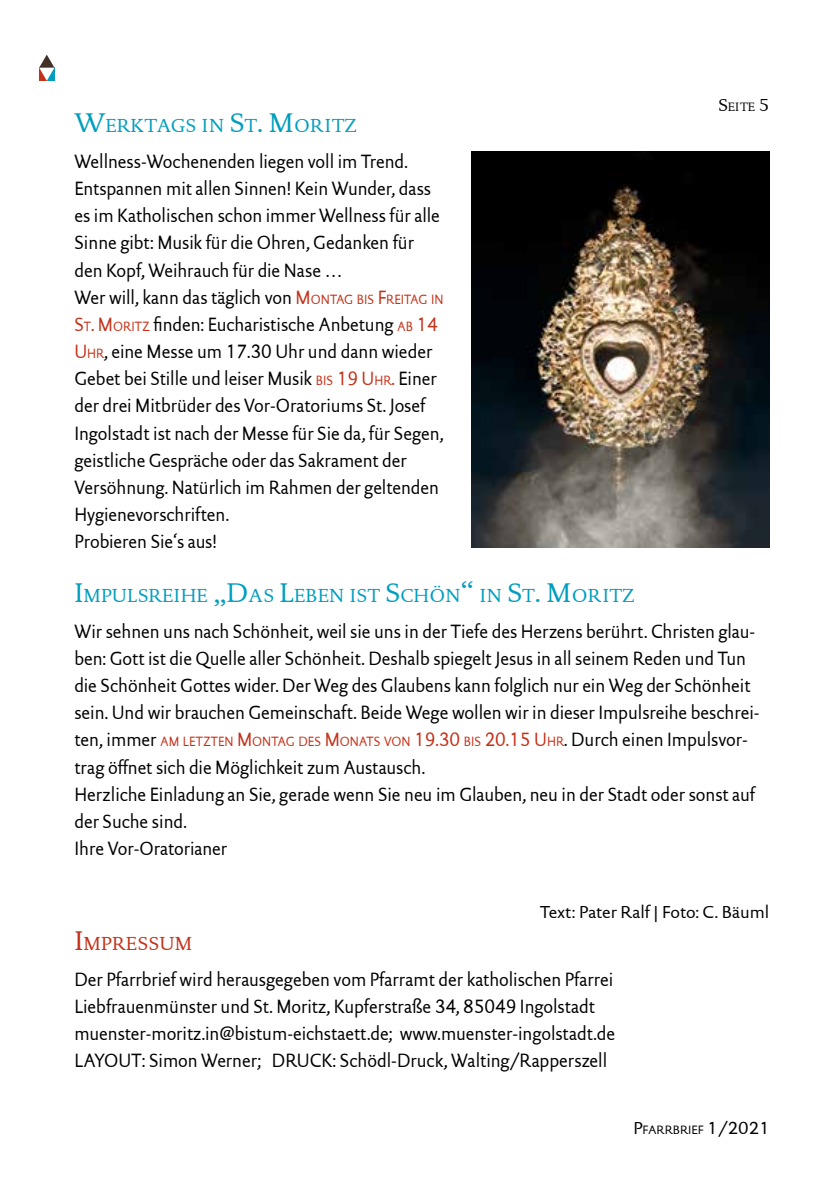
<style>
.page{position:relative;width:840px;height:1191px;background:#fff}
.page>*{position:absolute;margin:0;border:0;box-sizing:border-box;transform-origin:0 0}
.t1{font:19.4px/27.2px "DTL Documenta Sans T";letter-spacing:-.005em;color:#000;scale:.92 1}
.t2{font:19px "DTL Documenta T";color:#009ebe}
.t3{font:19px "DTL Documenta T";letter-spacing:.015em;color:#c53018}
.t4{font:17.4px "DTL Documenta Sans T";color:#000}
.t5{font:12.2px "DTL Documenta Sans T";color:#000}
.t6{font:12.2px "DTL Documenta T";color:#000}
.s1{font-size:27.2px}
.s2{color:#c53018}
.s3{font-size:13.6px;color:#c53018}
.s4{font-size:17.4px}
</style>
<div class="page">
<svg style="left:39px;top:55px;width:15px;height:26px"></svg>
<img style="left:471px;top:151px;width:297px;height:396px">
<p class="t2" style="left:74px;top:114px;width:284px"><span class="s1">W</span>ERKTAGS IN <span class="s1">S</span>T<span class="s1">. M</span>ORITZ</p>
<p class="t1" style="left:74px;top:148px;width:402px">Wellness-Wochenenden liegen voll im Trend.<br>Entspannen mit allen Sinnen! Kein Wunder, dass es im Katholischen schon immer Wellness für alle Sinne gibt: Musik für die Ohren, Gedanken für den Kopf, Weihrauch für die Nase …<br>Wer will, kann das täglich von <span class="s2">M</span><span class="s3">ONTAG BIS</span> <span class="s2">F</span><span class="s3">REITAG IN </span><span class="s2">S</span><span class="s3">T</span><span class="s2">. M</span><span class="s3">ORITZ</span> finden: Eucharistische Anbetung <span class="s3">AB</span> <span class="s2">14<br>U</span><span class="s3">HR</span>, eine Messe um 17.30 Uhr und dann wieder Gebet bei Stille und leiser Musik <span class="s3">BIS</span> <span class="s2">19 U</span><span class="s3">HR</span><span class="s2">.</span> Einer der drei Mitbrüder des Vor-Oratoriums St. Josef Ingolstadt ist nach der Messe für Sie da, für Segen, geistliche Gespräche oder das Sakrament der Versöhnung. Natürlich im Rahmen der geltenden Hygienevorschriften.<br>Probieren Sie‘s aus!</p>
<p class="t2" style="left:74px;top:584px;width:561px"><span class="s1">I</span>MPULSREIHE <span class="s1">„D</span>AS <span class="s1">L</span>EBEN IST <span class="s1">S</span>CHÖN<span class="s1">“</span> IN <span class="s1">S</span>T<span class="s1">. M</span>ORITZ</p>
<p class="t6" style="left:718px;top:100px;width:52px"><span class="s4">S</span>EITE <span class="s4">5</span></p>
<p class="t1" style="left:74px;top:617px;width:745px">Wir sehnen uns nach Schönheit, weil sie uns in der Tiefe des Herzens berührt. Christen glau&shy;ben: Gott ist die Quelle aller Schönheit. Deshalb spiegelt Jesus in all seinem Reden und Tun die Schönheit Gottes wider. Der Weg des Glaubens kann folglich nur ein Weg der Schönheit sein. Und wir brauchen Gemeinschaft. Beide Wege wollen wir in dieser Impulsreihe beschrei&shy;ten, immer <span class="s3">AM LETZTEN</span> <span class="s2">M</span><span class="s3">ONTAG DES</span> <span class="s2">M</span><span class="s3">ONATS VON</span> <span class="s2">19.30</span> <span class="s3">BIS</span> <span class="s2">20.15 U</span><span class="s3">HR</span>. Durch einen Impulsvor&shy;trag öffnet sich die Möglichkeit zum Austausch.<br>Herzliche Einladung an Sie, gerade wenn Sie neu im Glauben, neu in der Stadt oder sonst auf der Suche sind.<br>Ihre Vor-Oratorianer</p>
<p class="t3" style="left:74px;top:932px;width:119px"><span class="s1">I</span>MPRESSUM</p>
<p class="t4" style="left:539px;top:901px;width:230px">Text: Pater Ralf | Foto: C. Bäuml</p>
<p class="t1" style="left:74px;top:965px;width:589px">Der Pfarrbrief wird herausgegeben vom Pfarramt der katholischen Pfarrei Liebfrauenmünster und St. Moritz, Kupferstraße 34, 85049 Ingolstadt muenster-moritz.in@bistum-eichstaett.de; www.muenster-ingolstadt.de LAYOUT: Simon Werner; DRUCK: Schödl-Druck, Walting/Rapperszell</p>
<p class="t5" style="left:633px;top:1122px;width:138px"><span class="s4">P</span>FARRBRIEF <span class="s4">1/2021</span></p>
</div>
